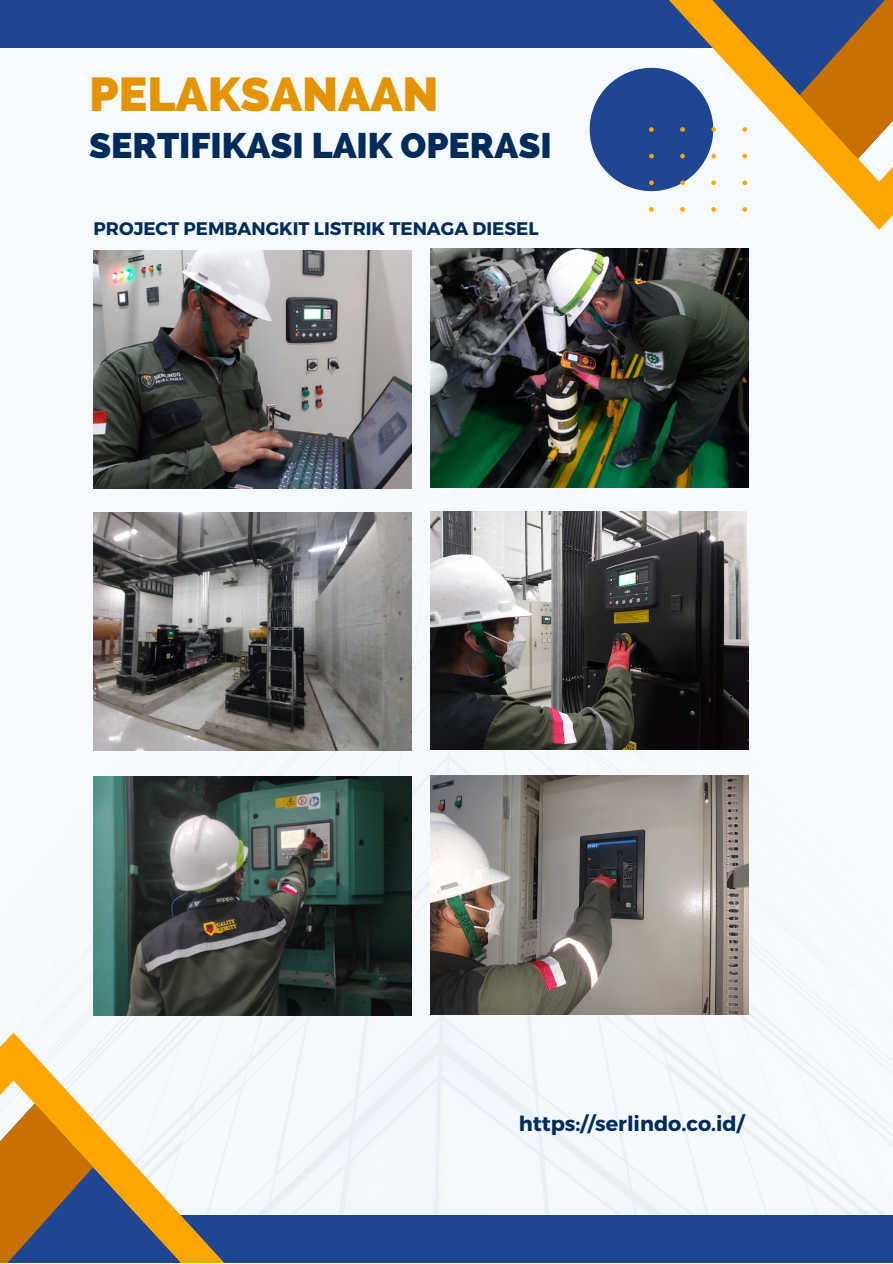
<style>
.page{position:relative;width:893px;height:1264px;background:#fff}
.page>*{position:absolute;margin:0;border:0;box-sizing:border-box;transform-origin:0 0}
.t1{font:800 47.85px "Raleway";color:#e49401}
.t2{font:800 35.7px "Raleway";color:#002b5b}
.t3{font:700 20.7px "Montserrat";color:#002b5b}
.t4{font:700 18.15px "Montserrat";color:#002b5b}
</style>
<div class="page">
<div style="left:0;top:47px;width:892px;height:1168px;background:#f5faff"></div>
<div style="left:0;top:0;width:892px;height:47px;background:#1f4690"></div>
<svg style="left:622px;top:191px;width:270px;height:39px;fill:#f5faff"></svg>
<svg style="left:649px;top:207px;width:4px;height:5px"></svg>
<svg style="left:680px;top:207px;width:5px;height:5px"></svg>
<svg style="left:711px;top:207px;width:5px;height:5px"></svg>
<svg style="left:589px;top:0;width:303px;height:191px"></svg>
<svg style="left:742px;top:207px;width:5px;height:5px"></svg>
<div style="left:0;top:1215px;width:892px;height:47px;background:#1f4690"></div>
<svg style="left:0;top:1032px;width:271px;height:230px;fill:#f4f2f7"></svg>
<img style="left:94px;top:250px;width:318px;height:238px">
<img style="left:430px;top:249px;width:318px;height:238px">
<img style="left:94px;top:512px;width:318px;height:239px">
<img style="left:430px;top:511px;width:318px;height:238px">
<img style="left:94px;top:777px;width:318px;height:238px">
<img style="left:430px;top:775px;width:318px;height:239px">
<h1 class="t1" style="left:89px;top:66px;width:351px">PELAKSANAAN</h1>
<h2 class="t2" style="left:89px;top:124px;width:464px">SERTIFIKASI LAIK OPERASI</h2>
<p class="t4" style="left:94px;top:217px;width:446px">PROJECT PEMBANGKIT LISTRIK TENAGA DIESEL</p>
<p class="t3" style="left:518px;top:1110px;width:227px">https://serlindo.co.id/</p>
</div>
